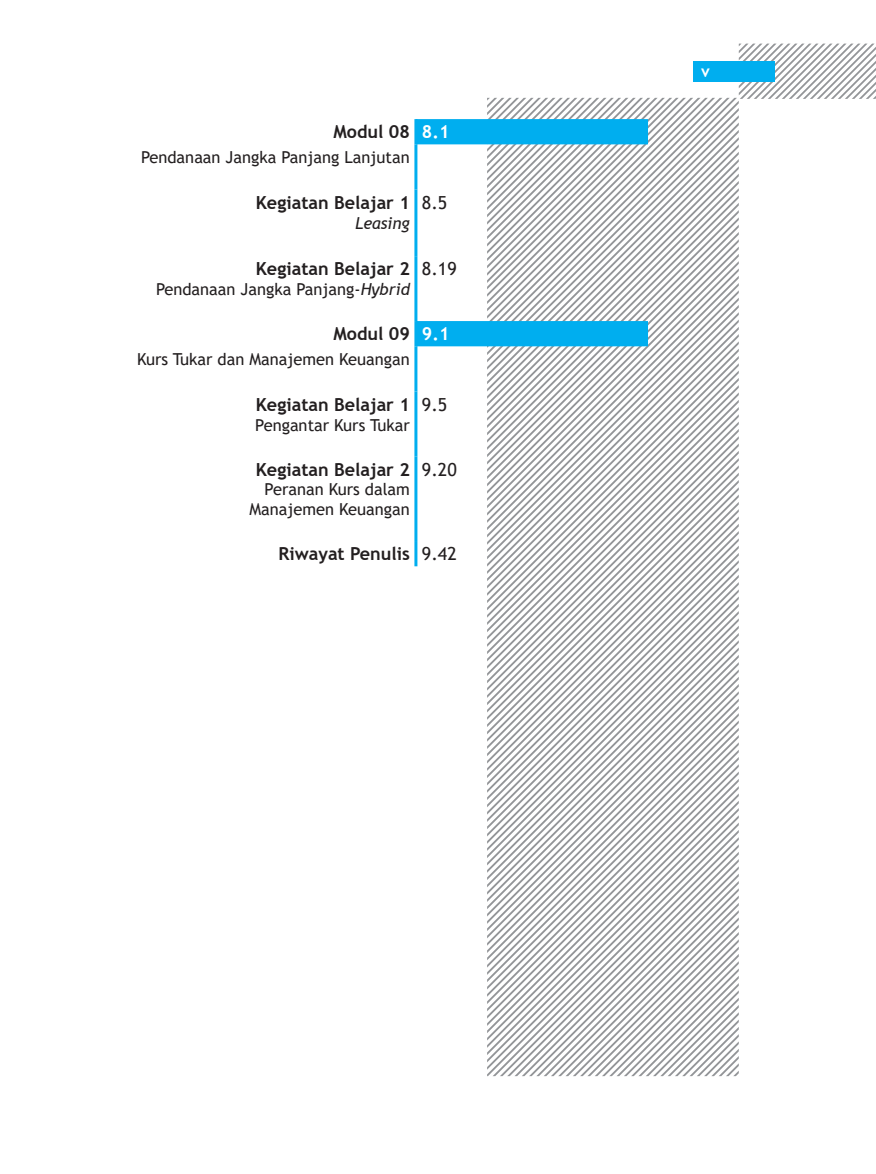
<style>
.page{position:relative;width:876px;height:1174px;background:#fff}
.page>*{position:absolute;margin:0;border:0;box-sizing:border-box;transform-origin:0 0}
.Daftar_Isi_OK{font:700 18px "Trebuchet MS";color:#231f20}
.t1{font:18px "Trebuchet MS";color:#231f20}
.t2{font:700 18px "Trebuchet MS";color:#fff}
.t3{font:16.5px "Trebuchet MS";color:#231f20}
.t4{font:italic 16.5px "Trebuchet MS";color:#231f20}
.t5{font:700 16.5px "Trebuchet MS";color:#fff}
.s1{font-style:italic}
</style>
<div class="page">
<svg style="left:739px;top:44px;width:137px;height:55px"></svg>
<div style="left:693px;top:61px;width:82px;height:21px;background:#00aeef"></div>
<svg style="left:686px;top:98px;width:51px;height:250px"></svg>
<svg style="left:686px;top:98px;width:44px;height:242px"></svg>
<svg style="left:686px;top:98px;width:36px;height:235px"></svg>
<svg style="left:686px;top:98px;width:29px;height:228px"></svg>
<svg style="left:686px;top:98px;width:22px;height:220px"></svg>
<svg style="left:686px;top:98px;width:14px;height:213px"></svg>
<svg style="left:686px;top:98px;width:7px;height:206px"></svg>
<svg style="left:487px;top:98px;width:199px;height:401px"></svg>
<svg style="left:487px;top:499px;width:252px;height:40px"></svg>
<svg style="left:487px;top:539px;width:252px;height:537px"></svg>
<svg style="left:417px;top:119px;width:231px;height:227px"></svg>
<hr style="left:414px;top:119px;width:3px;height:25px;background:#00aeef">
<hr style="left:414px;top:144px;width:3px;height:45px;background:#00aeef">
<hr style="left:414px;top:189px;width:3px;height:67px;background:#00aeef">
<hr style="left:414px;top:256px;width:3px;height:65px;background:#00aeef">
<hr style="left:414px;top:321px;width:3px;height:25px;background:#00aeef">
<hr style="left:414px;top:346px;width:3px;height:45px;background:#00aeef">
<hr style="left:414px;top:391px;width:3px;height:65px;background:#00aeef">
<hr style="left:414px;top:456px;width:3px;height:85px;background:#00aeef">
<hr style="left:414px;top:541px;width:3px;height:25px;background:#00aeef">
<p class="Daftar_Isi_OK" style="left:333px;top:121px;width:78px">Modul 08</p>
<p class="t2" style="left:422px;top:121px;width:29px">8.1</p>
<p class="t3" style="left:141px;top:146px;width:270px">Pendanaan Jangka Panjang Lanjutan</p>
<p class="Daftar_Isi_OK" style="left:256px;top:191px;width:156px">Kegiatan Belajar 1</p>
<p class="t4" style="left:355px;top:213px;width:56px">Leasing</p>
<p class="t1" style="left:422px;top:191px;width:27px">8.5</p>
<p class="Daftar_Isi_OK" style="left:256px;top:258px;width:156px">Kegiatan Belajar 2</p>
<p class="t3" style="left:156px;top:279px;width:255px">Pendanaan Jangka Panjang-<span class="s1">Hybrid</span></p>
<p class="t1" style="left:422px;top:258px;width:36px">8.19</p>
<p class="Daftar_Isi_OK" style="left:333px;top:323px;width:78px">Modul 09</p>
<p class="t2" style="left:422px;top:323px;width:29px">9.1</p>
<p class="t3" style="left:137px;top:348px;width:274px">Kurs Tukar dan Manajemen Keuangan</p>
<p class="Daftar_Isi_OK" style="left:256px;top:393px;width:156px">Kegiatan Belajar 1</p>
<p class="t3" style="left:255px;top:414px;width:156px">Pengantar Kurs Tukar</p>
<p class="t1" style="left:422px;top:393px;width:27px">9.5</p>
<p class="Daftar_Isi_OK" style="left:256px;top:458px;width:156px">Kegiatan Belajar 2</p>
<p class="t3" style="left:265px;top:479px;width:147px">Peranan Kurs dalam</p>
<p class="t3" style="left:249px;top:499px;width:162px">Manajemen Keuangan</p>
<p class="t1" style="left:422px;top:458px;width:36px">9.20</p>
<p class="Daftar_Isi_OK" style="left:278px;top:542px;width:133px">Riwayat Penulis</p>
<p class="t1" style="left:422px;top:542px;width:36px">9.42</p>
<p class="t5" style="left:701px;top:61px;width:10px">v</p>
</div>
